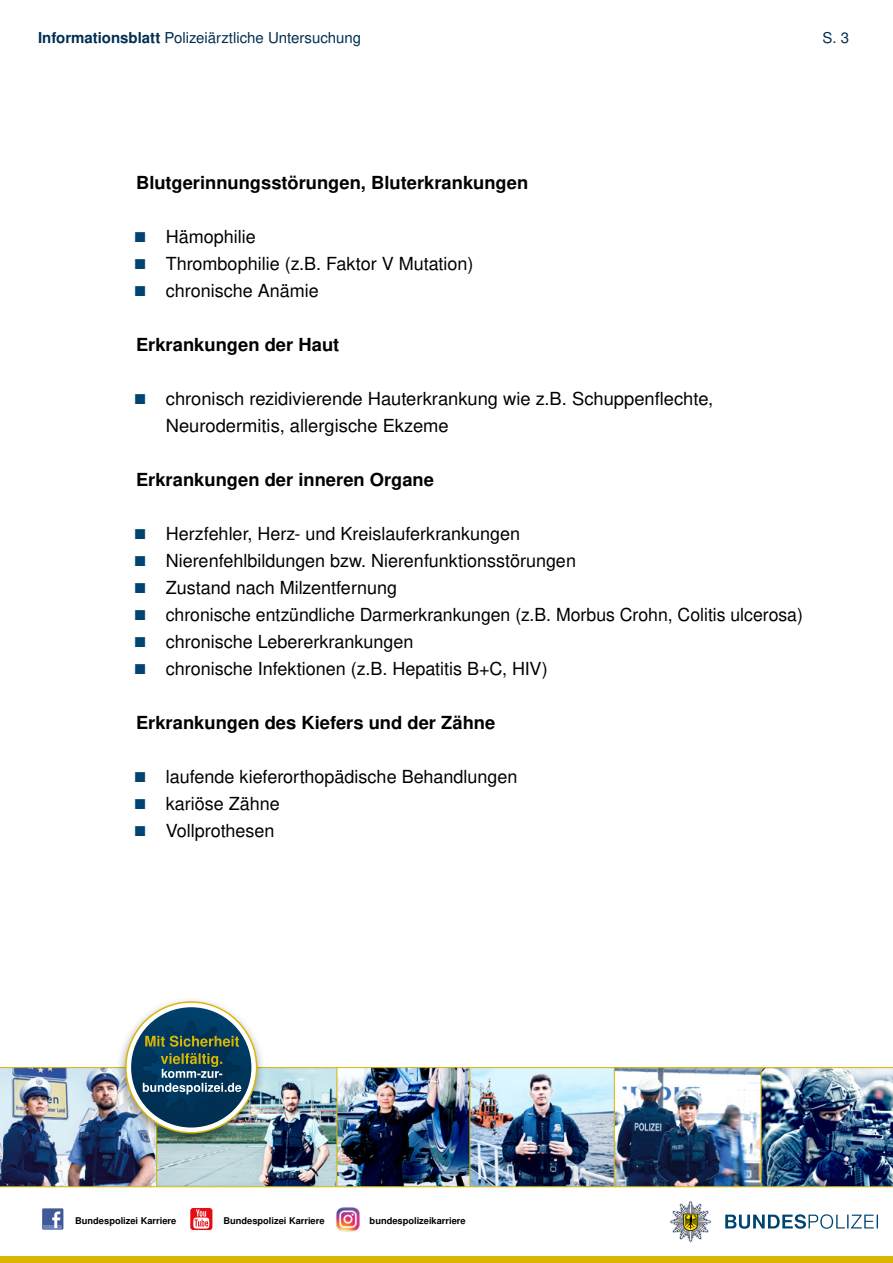
<style>
.page{position:relative;width:893px;height:1263px;background:#fff}
.page>*{position:absolute;margin:0;border:0;box-sizing:border-box;transform-origin:0 0}
.t1{font:18px/27px "Nimbus San L";color:#000}
.t2{font:700 18px "Nimbus San L";color:#000}
.t3{font:15px "Nimbus San L";color:#002e51}
.t4{font:700 9.3px "Nimbus San L";color:#000}
.s1{font-weight:700}
.s2{font-size:13.5px;color:#004471}
</style>
<div class="page">
<img style="left:470px;top:1069px;width:144px;height:117px">
<img style="left:337px;top:1069px;width:131px;height:117px">
<div style="left:318px;top:1067px;width:152px;height:122px;border:1px solid #d9b600"></div>
<img style="left:241px;top:1069px;width:94px;height:117px">
<svg style="left:241px;top:1186px;width:373px;height:3px"></svg>
<div style="left:0;top:1256px;width:893px;height:7px;background:#d9b600"></div>
<img style="left:614px;top:1067px;width:279px;height:176px">
<div style="left:116px;top:996px;width:151px;height:152px;background:#000;opacity:.4"></div>
<svg style="left:127px;top:1003px;width:129px;height:129px"></svg>
<svg style="left:131px;top:1007px;width:120px;height:120px"></svg>
<img style="left:0;top:1020px;width:241px;height:211px">
<img style="left:336px;top:1207px;width:24px;height:25px">
<p class="t3" style="left:38px;top:27px;width:325px"><span class="s1">Informationsblatt</span> Polizeiärztliche Untersuchung</p>
<p class="t3" style="left:823px;top:27px;width:28px">S. 3</p>
<p class="t2" style="left:136px;top:170px;width:394px">Blutgerinnungsstörungen, Bluterkrankungen</p>
<p class="t1" style="left:136px;top:223px;width:121px"><span class="s2">■</span> Hämophilie</p>
<p class="t1" style="left:136px;top:250px;width:339px"><span class="s2">■</span> Thrombophilie (z.B. Faktor V Mutation)</p>
<p class="t1" style="left:136px;top:277px;width:184px"><span class="s2">■</span> chronische Anämie</p>
<p class="t2" style="left:136px;top:332px;width:205px">Erkrankungen der Haut</p>
<p class="t1" style="left:166px;top:385px;width:549px;text-indent:-30px"><span class="s2">■</span> chronisch rezidivierende Hauterkrankung wie z.B. Schuppenflechte,<br>Neurodermitis, allergische Ekzeme</p>
<p class="t2" style="left:136px;top:467px;width:299px">Erkrankungen der inneren Organe</p>
<p class="t1" style="left:136px;top:520px;width:386px"><span class="s2">■</span> Herzfehler, Herz- und Kreislauferkrankungen</p>
<p class="t1" style="left:136px;top:547px;width:441px"><span class="s2">■</span> Nierenfehlbildungen bzw. Nierenfunktionsstörungen</p>
<p class="t1" style="left:136px;top:574px;width:262px"><span class="s2">■</span> Zustand nach Milzentfernung</p>
<p class="t1" style="left:136px;top:601px;width:668px"><span class="s2">■</span> chronische entzündliche Darmerkrankungen (z.B. Morbus Crohn, Colitis ulcerosa)</p>
<p class="t1" style="left:136px;top:628px;width:279px"><span class="s2">■</span> chronische Lebererkrankungen</p>
<p class="t1" style="left:136px;top:655px;width:413px"><span class="s2">■</span> chronische Infektionen (z.B. Hepatitis B+C, HIV)</p>
<p class="t2" style="left:136px;top:710px;width:361px">Erkrankungen des Kiefers und der Zähne</p>
<p class="t1" style="left:136px;top:763px;width:383px"><span class="s2">■</span> laufende kieferorthopädische Behandlungen</p>
<p class="t1" style="left:136px;top:790px;width:145px"><span class="s2">■</span> kariöse Zähne</p>
<p class="t1" style="left:136px;top:817px;width:140px"><span class="s2">■</span> Vollprothesen</p>
<p class="t4" style="left:75px;top:1214px;width:103px">Bundespolizei Karriere</p>
<p class="t4" style="left:223px;top:1214px;width:103px">Bundespolizei Karriere</p>
<p class="t4" style="left:370px;top:1214px;width:98px">bundespolizeikarriere</p>
</div>
